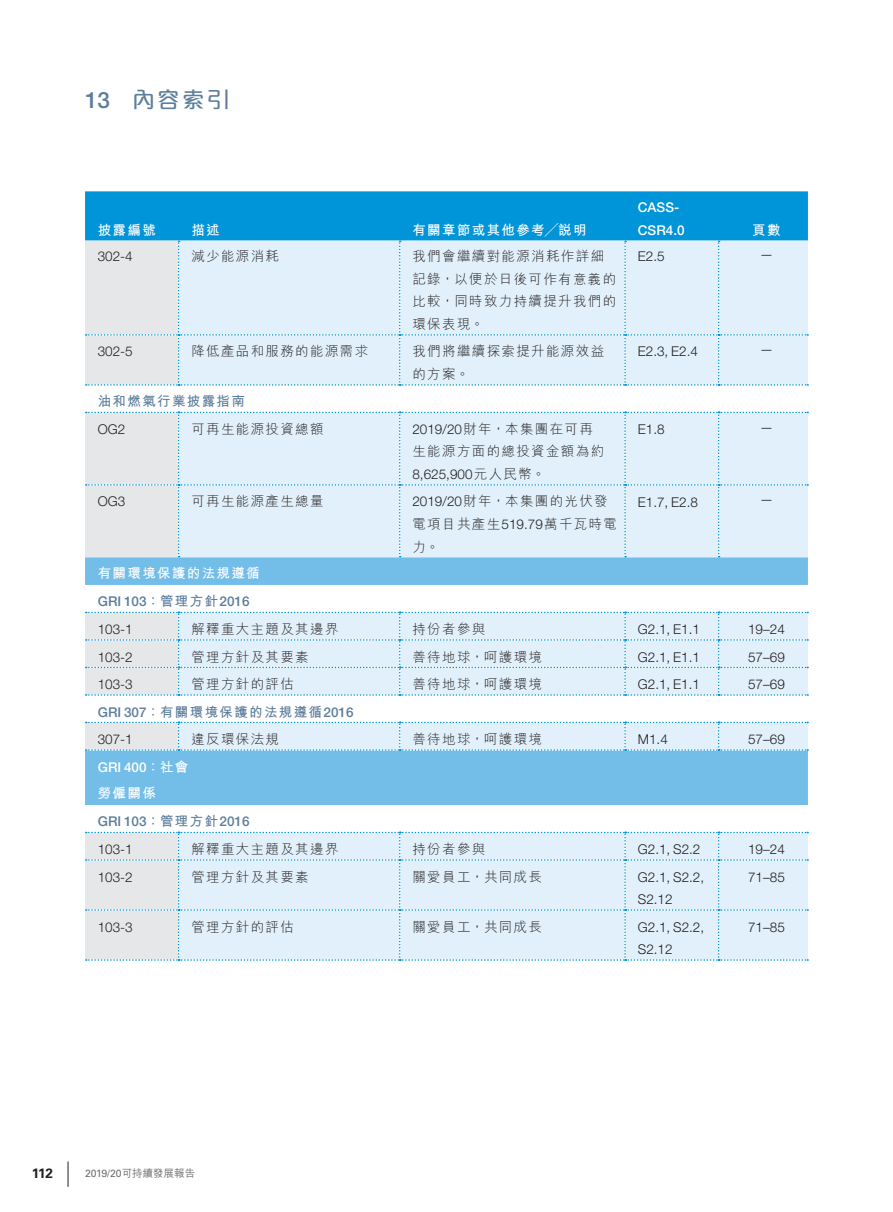
<style>
.page{position:relative;width:893px;height:1212px;background:#fff}
.page>*{position:absolute;margin:0;border:0;box-sizing:border-box;transform-origin:0 0}
.t1{font:500 22.5px "M Elle HK";color:#5c7d9c}
.t2{font:300 13.5px/22.5px "M Hei HK";letter-spacing:.1em;color:#231f20}
.t3{font:300 13.5px/22.5px "Helvetica Neue LT Std";color:#231f20}
.t4{font:500 13.5px/28.2px "Helvetica Neue LT Std";color:#5c7d9c}
.t5{font:700 13.5px "M Hei HK";letter-spacing:.1em;color:#fff}
.t6{font:700 13.5px "M Hei HK";letter-spacing:.1em;color:#5c7d9c}
.t7{font:500 13.5px/22.5px "Helvetica Neue LT Std";color:#fff}
.t8{font:700 13.5px "Univers LT Std";color:#231f20}
.t9{font:10.5px "Univers LT Std";letter-spacing:-.025em;color:#6c6d70}
.s1{font-family:"Helvetica Neue LT Std"}
.s2{font-family:"M Hei HK"}
.s3{font-family:"M Hei HK";font-weight:700}
.s4{font-weight:300;color:#231f20}
.s5{font-family:"Helvetica Neue LT Std";font-weight:500}
.s6{font-family:"M Hei HK";font-weight:500}
</style>
<div class="page">
<svg style="left:68px;top:1161px;width:1px;height:26px"></svg>
<svg style="left:85px;top:411px;width:94px;height:549px"></svg>
<svg style="left:85px;top:557px;width:723px;height:248px;fill:#73bde9"></svg>
<svg style="left:86px;top:412px;width:722px;height:145px;background:#dfeef7"></svg>
<svg style="left:85px;top:191px;width:723px;height:195px;background:#a7d7ef"></svg>
<svg style="left:86px;top:722px;width:722px;height:29px;background:#daecf6"></svg>
<svg style="left:86px;top:612px;width:722px;height:84px;background:#dcedf7"></svg>
<svg style="left:86px;top:832px;width:722px;height:129px;background:#deedf7"></svg>
<h1 class="t1" style="left:85px;top:88px;width:146px"><span class="s1">13</span> 內容索引</h1>
<p class="t5" style="left:98px;top:220px;width:60px">披露編號</p>
<p class="t5" style="left:191px;top:220px;width:30px">描述</p>
<p class="t5" style="left:412px;top:220px;width:176px">有關章節或其他參考╱說明</p>
<p class="t7" style="left:638px;top:196px;width:48px">CASS-<br>CSR4.0</p>
<p class="t5" style="left:752px;top:220px;width:30px">頁數</p>
<p class="t3" style="left:98px;top:245px;width:37px">302-4</p>
<p class="t2" style="left:191px;top:245px;width:89px">減少能源消耗</p>
<p class="t2" style="left:412px;top:245px;width:205px">我們會繼續對能源消耗作詳細記錄，以便於日後可作有意義的比較，同時致力持續提升我們的環保表現。</p>
<p class="t3" style="left:638px;top:245px;width:28px">E2.5</p>
<p class="t3" style="left:760px;top:243px;width:15px">—</p>
<p class="t3" style="left:98px;top:340px;width:37px">302-5</p>
<p class="t2" style="left:191px;top:340px;width:178px">降低產品和服務的能源需求</p>
<p class="t2" style="left:412px;top:340px;width:193px">我們將繼續探索提升能源效益的方案。</p>
<p class="t3" style="left:638px;top:340px;width:62px">E2.3, E2.4</p>
<p class="t3" style="left:760px;top:338px;width:15px">—</p>
<p class="t6" style="left:98px;top:392px;width:149px">油和燃氣行業披露指南</p>
<p class="t3" style="left:98px;top:418px;width:29px">OG2</p>
<p class="t2" style="left:191px;top:417px;width:134px">可再生能源投資總額</p>
<p class="t2" style="left:412px;top:417px;width:193px"><span class="s1">2019/20</span>財年，本集團在可再生能源方面的總投資金額為約</p>
<p class="t3" style="left:412px;top:463px;width:134px">8,625,900<span class="s2">元人民幣。</span></p>
<p class="t3" style="left:638px;top:418px;width:28px">E1.8</p>
<p class="t3" style="left:760px;top:416px;width:15px">—</p>
<p class="t3" style="left:98px;top:490px;width:29px">OG3</p>
<p class="t2" style="left:191px;top:490px;width:134px">可再生能源產生總量</p>
<p class="t2" style="left:412px;top:490px;width:206px"><span class="s1">2019/20</span>財年，本集團的光伏發電項目共產生<span class="s1">519.79</span>萬千瓦時電力。</p>
<p class="t3" style="left:638px;top:490px;width:62px">E1.7, E2.8</p>
<p class="t3" style="left:760px;top:488px;width:15px">—</p>
<p class="t5" style="left:98px;top:563px;width:164px">有關環境保護的法規遵循</p>
<p class="t4" style="left:98px;top:587px;width:153px">GRI 103<span class="s3">：管理方針</span>2016<br><span class="s4">103-1</span></p>
<p class="t2" style="left:191px;top:618px;width:149px">解釋重大主題及其邊界</p>
<p class="t2" style="left:412px;top:618px;width:74px">持份者參與</p>
<p class="t3" style="left:638px;top:618px;width:64px">G2.1, E1.1</p>
<p class="t3" style="left:748px;top:618px;width:38px">19–24</p>
<p class="t3" style="left:98px;top:645px;width:37px">103-2</p>
<p class="t2" style="left:191px;top:645px;width:119px">管理方針及其要素</p>
<p class="t2" style="left:412px;top:645px;width:131px">善待地球，呵護環境</p>
<p class="t3" style="left:638px;top:645px;width:64px">G2.1, E1.1</p>
<p class="t3" style="left:748px;top:645px;width:38px">57–69</p>
<p class="t3" style="left:98px;top:673px;width:37px">103-3</p>
<p class="t2" style="left:191px;top:673px;width:104px">管理方針的評估</p>
<p class="t2" style="left:412px;top:673px;width:131px">善待地球，呵護環境</p>
<p class="t3" style="left:638px;top:673px;width:64px">G2.1, E1.1</p>
<p class="t3" style="left:748px;top:673px;width:38px">57–69</p>
<p class="t6" style="left:98px;top:702px;width:257px"><span class="s5">GRI 307</span>：有關環境保護的法規遵循<span class="s5">2016</span></p>
<p class="t3" style="left:98px;top:728px;width:37px">307-1</p>
<p class="t2" style="left:191px;top:728px;width:89px">違反環保法規</p>
<p class="t2" style="left:412px;top:728px;width:131px">善待地球，呵護環境</p>
<p class="t3" style="left:638px;top:728px;width:32px">M1.4</p>
<p class="t3" style="left:748px;top:728px;width:38px">57–69</p>
<p class="t7" style="left:98px;top:755px;width:92px">GRI 400<span class="s3">：社會</span></p>
<p class="t5" style="left:98px;top:783px;width:60px">勞僱關係</p>
<p class="t4" style="left:98px;top:807px;width:153px">GRI 103<span class="s3">：管理方針</span>2016<br><span class="s4">103-1</span></p>
<p class="t2" style="left:191px;top:838px;width:149px">解釋重大主題及其邊界</p>
<p class="t2" style="left:412px;top:838px;width:74px">持份者參與</p>
<p class="t3" style="left:638px;top:838px;width:64px">G2.1, S2.2</p>
<p class="t3" style="left:748px;top:838px;width:38px">19–24</p>
<p class="t3" style="left:98px;top:865px;width:37px">103-2</p>
<p class="t2" style="left:191px;top:865px;width:119px">管理方針及其要素</p>
<p class="t2" style="left:412px;top:865px;width:131px">關愛員工，共同成長</p>
<p class="t3" style="left:638px;top:865px;width:68px">G2.1, S2.2,<br>S2.12</p>
<p class="t3" style="left:748px;top:865px;width:38px">71–85</p>
<p class="t3" style="left:98px;top:915px;width:37px">103-3</p>
<p class="t2" style="left:191px;top:915px;width:104px">管理方針的評估</p>
<p class="t2" style="left:412px;top:915px;width:131px">關愛員工，共同成長</p>
<p class="t3" style="left:638px;top:915px;width:68px">G2.1, S2.2,<br>S2.12</p>
<p class="t3" style="left:748px;top:915px;width:38px">71–85</p>
<p class="t8" style="left:32px;top:1165px;width:23px">112</p>
<p class="t9" style="left:85px;top:1167px;width:112px">2019/20<span class="s6">可持續發展報告</span></p>
</div>
